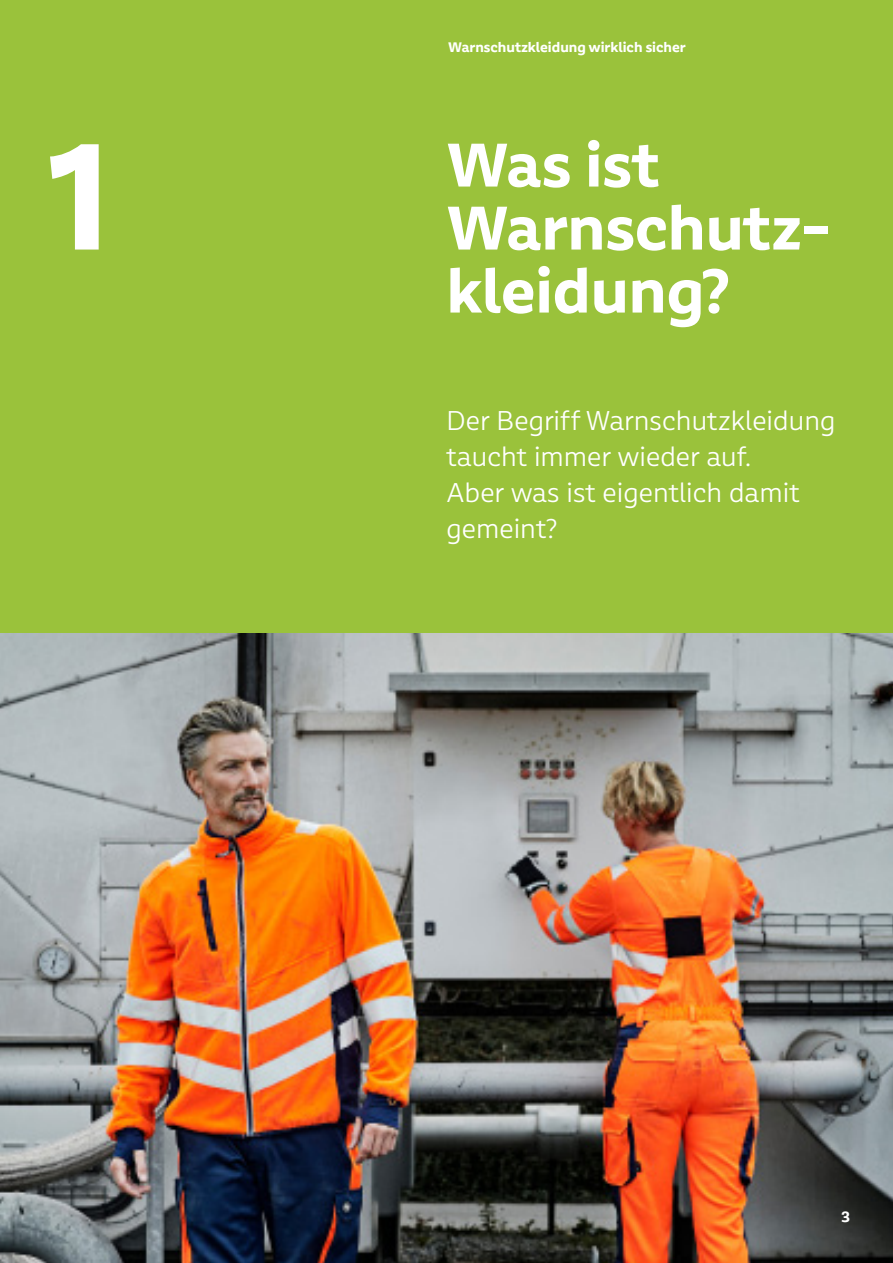
<style>
.page{position:relative;width:893px;height:1263px;background:#fff}
.page>*{position:absolute;margin:0;border:0;box-sizing:border-box;transform-origin:0 0}
.Ziffern{font:700 150px "Rumiko Clear";color:#fff}
.Headline_Titel{font:700 60px/63px "Rumiko Clear";color:#fff}
.Intro{font:300 27px/36px "Rumiko Clear";color:#fff}
.Produkt{font:700 15px "Rumiko Clear";color:#fff}
.Kategorie{font:700 13.5px "Rumiko Clear";color:#fff}
</style>
<div class="page">
<img style="left:0;top:632px;width:893px;height:631px">
<div style="left:0;top:0;width:893px;height:632px;background:#9ac23b"></div>
<p class="Kategorie" style="left:448px;top:38px;width:239px">Warnschutzkleidung wirklich sicher</p>
<p class="Ziffern" style="left:45px;top:102px;width:71px">1</p>
<p class="Headline_Titel" style="left:446px;top:135px;width:385px">Was ist<br>Warnschutz&shy;kleidung?</p>
<p class="Intro" style="left:446px;top:403px;width:390px">Der Begriff Warnschutzkleidung taucht immer wieder auf.<br>Aber was ist eigentlich damit gemeint?</p>
<p class="Produkt" style="left:841px;top:1207px;width:10px">3</p>
</div>
